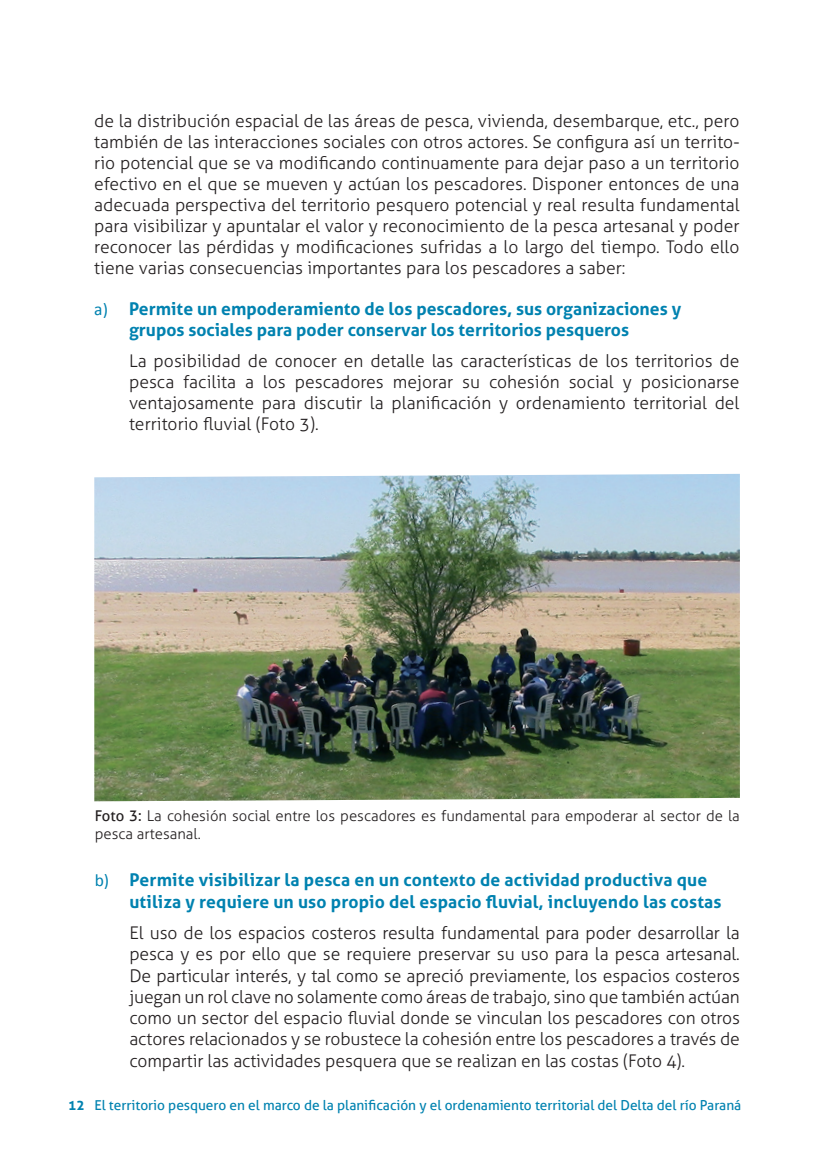
<style>
.page{position:relative;width:814px;height:1171px;background:#fff}
.page>*{position:absolute;margin:0;border:0;box-sizing:border-box;transform-origin:0 0}
.Normal__Web{font:300 17.5px/21px "Aller";color:#231f20;text-align:justify}
.List_Paragraph{font:700 17.5px/21px "Aller";color:#0082b0}
.t1{font:300 14.88px/17.5px "Aller";color:#231f20}
.t2{font:13.65px "Aller";color:#0082b0}
.s1{font-family:"Calibri";font-weight:400}
.s2{font-weight:400}
.s3{font-weight:700;font-size:14px}
</style>
<div class="page">
<img style="left:94px;top:474px;width:645px;height:327px">
<p class="Normal__Web" style="left:94px;top:110px;width:646px">de la distribución espacial de las áreas de pesca, vivienda, desembarque, etc., pero también de las interacciones sociales con otros actores. Se configura así un territo&shy;rio potencial que se va modificando continuamente para dejar paso a un territorio efectivo en el que se mueven y actúan los pescadores. Disponer entonces de una adecuada perspectiva del territorio pesquero potencial y real resulta fundamental para visibilizar y apuntalar el valor y reconocimiento de la pesca artesanal y poder reconocer las pérdidas y modificaciones sufridas a lo largo del tiempo. Todo ello tiene varias consecuencias importantes para los pescadores a saber:</p>
<p class="List_Paragraph" style="left:129px;top:298px;width:553px;text-indent:-35px"><span class="s1">a)</span> Permite un empoderamiento de los pescadores, sus organizaciones y grupos sociales para poder conservar los territorios pesqueros</p>
<p class="Normal__Web" style="left:129px;top:350px;width:612px">La posibilidad de conocer en detalle las características de los territorios de pesca facilita a los pescadores mejorar su cohesión social y posicionarse ventajosamente para discutir la planificación y ordenamiento territorial del territorio fluvial (Foto 3).</p>
<p class="t1" style="left:95px;top:807px;width:646px"><span class="s2">Foto 3:</span> La cohesión social entre los pescadores es fundamental para empoderar al sector de la pesca artesanal.</p>
<p class="List_Paragraph" style="left:129px;top:869px;width:593px;text-indent:-35px"><span class="s1">b)</span> Permite visibilizar la pesca en un contexto de actividad productiva que utiliza y requiere un uso propio del espacio fluvial, incluyendo las costas</p>
<p class="Normal__Web" style="left:129px;top:922px;width:612px">El uso de los espacios costeros resulta fundamental para poder desarrollar la pesca y es por ello que se requiere preservar su uso para la pesca artesanal.<br>De particular interés, y tal como se apreció previamente, los espacios costeros juegan un rol clave no solamente como áreas de trabajo, sino que también actúan como un sector del espacio fluvial donde se vinculan los pescadores con otros actores relacionados y se robustece la cohesión entre los pescadores a través de compartir las actividades pesquera que se realizan en las costas (Foto 4).</p>
<p class="t2" style="left:68px;top:1097px;width:674px"><span class="s3">12</span> El territorio pesquero en el marco de la planificación y el ordenamiento territorial del Delta del río Paraná</p>
</div>
